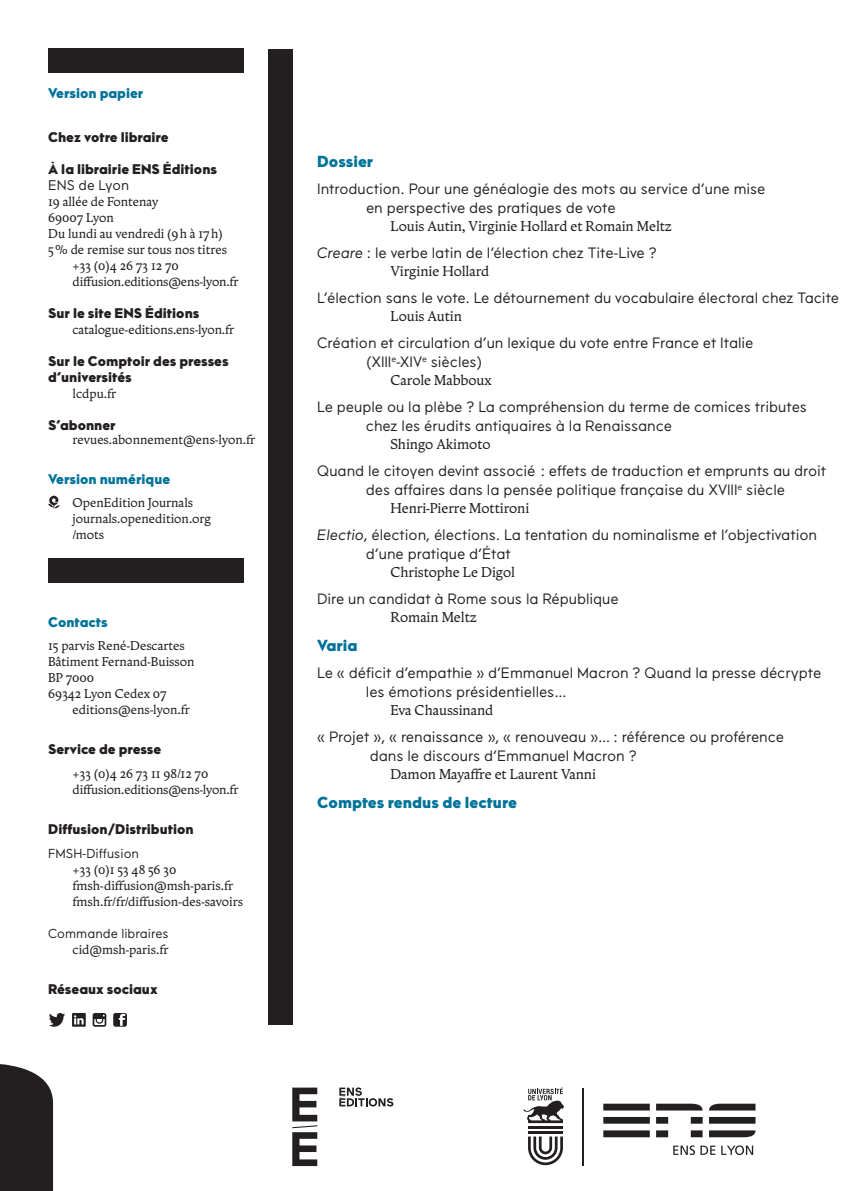
<style>
.page{position:relative;width:842px;height:1191px;background:#fff}
.page>*{position:absolute;margin:0;border:0;box-sizing:border-box;transform-origin:0 0}
.t1{font:16px "Maax ENS Black";color:#00739a}
.t2{font:15px/19px "Maax ENS";letter-spacing:-.005em;color:#231f20}
.t3{font:14px "Zenith ENS400 os 20";letter-spacing:-.005em;color:#231f20}
.t4{font:14px/16px "Maax ENS Black";color:#231f20}
.t5{font:14px "Maax ENS Black";color:#00739a}
.t6{font:14px "Maax ENS";color:#231f20}
.t7{font:13px "Maax ENS";color:#231f20}
.t8{font:12.6px/16px "Zenith ENS400 os 20";color:#231f20}
.s1{font-style:italic}
</style>
<div class="page">
<svg style="left:528px;top:1136px;width:35px;height:29px"></svg>
<hr style="left:528px;top:1131px;width:35px;height:2px;background:#231f20">
<hr style="left:528px;top:1125px;width:35px;height:3px;background:#231f20">
<svg style="left:523px;top:1087px;width:41px;height:36px"></svg>
<hr style="left:582px;top:1088px;width:1px;height:78px;background:#231f20">
<svg style="left:603px;top:1103px;width:47px;height:34px"></svg>
<svg style="left:656px;top:1103px;width:47px;height:34px"></svg>
<svg style="left:709px;top:1103px;width:46px;height:34px"></svg>
<svg style="left:673px;top:1145px;width:42px;height:10px"></svg>
<svg style="left:721px;top:1145px;width:32px;height:10px"></svg>
<svg style="left:292px;top:1087px;width:25px;height:79px"></svg>
<svg style="left:339px;top:1087px;width:54px;height:19px"></svg>
<svg style="left:48px;top:496px;width:12px;height:12px"></svg>
<svg style="left:49px;top:1013px;width:16px;height:13px"></svg>
<svg style="left:113px;top:1013px;width:14px;height:13px"></svg>
<svg style="left:72px;top:1013px;width:14px;height:13px"></svg>
<svg style="left:74px;top:1015px;width:10px;height:9px"></svg>
<svg style="left:93px;top:1013px;width:13px;height:13px"></svg>
<div style="left:268px;top:49px;width:25px;height:975px;background:#231f20"></div>
<svg style="left:0;top:1064px;width:53px;height:127px;background:#312e2e"></svg>
<div style="left:49px;top:49px;width:195px;height:24px;background:#231f20"></div>
<div style="left:49px;top:558px;width:195px;height:24px;background:#231f20"></div>
<p class="t5" style="left:48px;top:83px;width:97px">Version papier</p>
<p class="t4" style="left:48px;top:130px;width:122px">Chez votre libraire</p>
<p class="t4" style="left:48px;top:162px;width:171px">À la librairie ENS Éditions</p>
<p class="t6" style="left:48px;top:176px;width:82px">ENS de Lyon</p>
<p class="t8" style="left:48px;top:194px;width:112px">19 allée de Fontenay</p>
<p class="t8" style="left:48px;top:210px;width:67px">69007 Lyon</p>
<p class="t8" style="left:48px;top:226px;width:176px">Du lundi au vendredi (9 h à 17 h)</p>
<p class="t8" style="left:48px;top:242px;width:180px">5 % de remise sur tous nos titres</p>
<p class="t8" style="left:73px;top:258px;width:108px">+33 (0)4 26 73 12 70</p>
<p class="t8" style="left:73px;top:274px;width:167px">diffusion.editions@ens-lyon.fr</p>
<p class="t4" style="left:48px;top:306px;width:153px">Sur le site ENS Éditions</p>
<p class="t8" style="left:73px;top:322px;width:163px">catalogue-editions.ens-lyon.fr</p>
<p class="t4" style="left:48px;top:354px;width:182px">Sur le Comptoir des presses d’universités</p>
<p class="t8" style="left:73px;top:386px;width:45px">lcdpu.fr</p>
<p class="t4" style="left:48px;top:418px;width:69px">S’abonner</p>
<p class="t8" style="left:73px;top:432px;width:184px">revues.abonnement@ens-lyon.fr</p>
<p class="t5" style="left:48px;top:469px;width:124px">Version numérique</p>
<p class="t8" style="left:73px;top:494px;width:140px">OpenEdition Journals journals.openedition.org /mots</p>
<p class="t5" style="left:48px;top:612px;width:61px">Contacts</p>
<p class="t8" style="left:48px;top:637px;width:148px">15 parvis René-Descartes<br>Bâtiment Fernand-Buisson<br>BP 7000<br>69342 Lyon Cedex 07</p>
<p class="t8" style="left:73px;top:701px;width:119px">editions@ens-lyon.fr</p>
<p class="t4" style="left:48px;top:741px;width:115px">Service de presse</p>
<p class="t8" style="left:73px;top:765px;width:167px">+33 (0)4 26 73 11 98/12 70 diffusion.editions@ens-lyon.fr</p>
<p class="t4" style="left:48px;top:821px;width:147px">Diffusion/Distribution</p>
<p class="t7" style="left:48px;top:845px;width:92px">FMSH-Diffusion</p>
<p class="t8" style="left:73px;top:862px;width:172px">+33 (0)1 53 48 56 30 fmsh-diffusion@msh-paris.fr fmsh.fr/fr/diffusion-des-savoirs</p>
<p class="t7" style="left:48px;top:925px;width:122px">Commande libraires</p>
<p class="t8" style="left:73px;top:942px;width:97px">cid@msh-paris.fr</p>
<p class="t4" style="left:48px;top:981px;width:111px">Réseaux sociaux</p>
<p class="t1" style="left:317px;top:150px;width:57px">Dossier</p>
<p class="t2" style="left:366px;top:180px;width:401px;text-indent:-49px">Introduction. Pour une généalogie des mots au service d’une mise en perspective des pratiques de vote</p>
<p class="t3" style="left:390px;top:216px;width:283px">Louis Autin, Virginie Hollard et Romain Meltz</p>
<p class="t2" style="left:317px;top:244px;width:341px"><span class="s1">Creare</span> : le verbe latin de l’élection chez Tite-Live ?</p>
<p class="t3" style="left:390px;top:261px;width:100px">Virginie Hollard</p>
<p class="t2" style="left:317px;top:289px;width:523px">L’élection sans le vote. Le détournement du vocabulaire électoral chez Tacite</p>
<p class="t3" style="left:390px;top:306px;width:73px">Louis Autin</p>
<p class="t2" style="left:366px;top:334px;width:389px;text-indent:-49px">Création et circulation d’un lexique du vote entre France et Italie (XIII<sup>e</sup>-XIV<sup>e</sup> siècles)</p>
<p class="t3" style="left:390px;top:370px;width:103px">Carole Mabboux</p>
<p class="t2" style="left:366px;top:398px;width:443px;text-indent:-49px">Le peuple ou la plèbe ? La compréhension du terme de comices tributes chez les érudits antiquaires à la Renaissance</p>
<p class="t3" style="left:390px;top:434px;width:102px">Shingo Akimoto</p>
<p class="t2" style="left:317px;top:462px;width:511px;text-align:center">Quand le citoyen devint associé : effets de traduction et emprunts au droit des affaires dans la pensée politique française du XVIII<sup>e</sup> siècle</p>
<p class="t3" style="left:390px;top:498px;width:141px">Henri-Pierre Mottironi</p>
<p class="t2" style="left:366px;top:526px;width:453px;text-indent:-49px"><span class="s1">Electio</span>, élection, élections. La tentation du nominalisme et l’objectivation d’une pratique d’État</p>
<p class="t3" style="left:390px;top:562px;width:126px">Christophe Le Digol</p>
<p class="t2" style="left:317px;top:590px;width:303px">Dire un candidat à Rome sous la République</p>
<p class="t3" style="left:390px;top:607px;width:88px">Romain Meltz</p>
<p class="t1" style="left:317px;top:634px;width:42px">Varia</p>
<p class="t2" style="left:366px;top:664px;width:457px;text-indent:-49px">Le « déficit d’empathie » d’Emmanuel Macron ? Quand la presse décrypte les émotions présidentielles…</p>
<p class="t3" style="left:390px;top:700px;width:104px">Eva Chaussinand</p>
<p class="t2" style="left:370px;top:728px;width:416px;text-indent:-53px">« Projet », « renaissance », « renouveau »… : référence ou proférence dans le discours d’Emmanuel Macron ?</p>
<p class="t3" style="left:390px;top:764px;width:207px">Damon Mayaffre et Laurent Vanni</p>
<p class="t1" style="left:317px;top:791px;width:201px">Comptes rendus de lecture</p>
</div>
